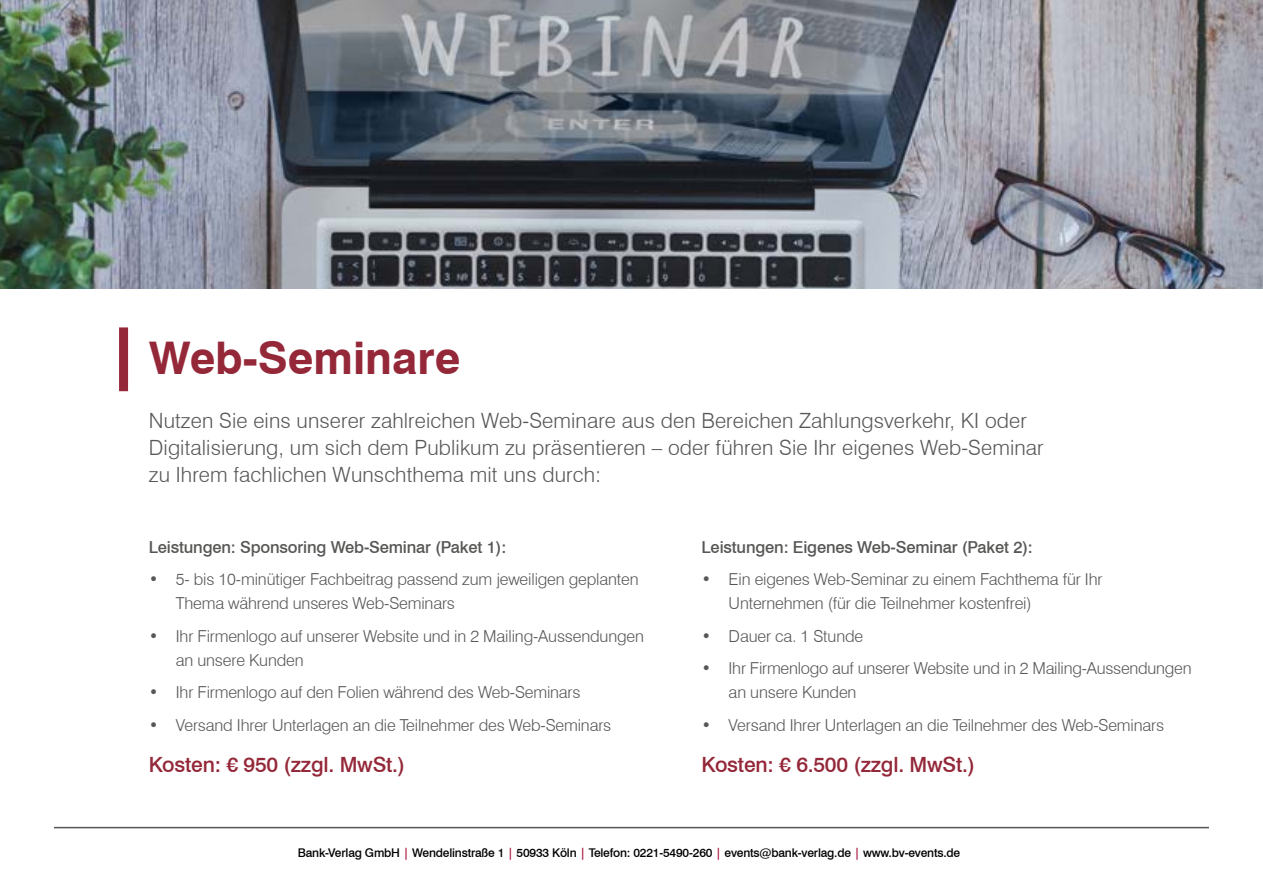
<style>
.page{position:relative;width:1263px;height:893px;background:#fff}
.page>*{position:absolute;margin:0;border:0;box-sizing:border-box;transform-origin:0 0}
.t1{font:700 45px "Swiss 721 BT";color:#942738}
.t2{font:300 21px/27px "Swiss 721 BT";letter-spacing:.005em;color:#575756}
.t3{font:500 21px "Swiss 721 BT";letter-spacing:-.01em;color:#942738}
.t4{font:300 16.5px/24px "Swiss 721 BT";letter-spacing:-.01em;color:#575756}
.t5{font:500 16.5px "Swiss 721 BT";letter-spacing:-.01em;color:#575756}
.t6{font:500 12px "Swiss 721 BT";letter-spacing:-.015em;color:#000}
.s1{color:#a50f36}
</style>
<div class="page">
<hr style="left:54px;top:827px;width:1155px;height:1px;background:#575756">
<div style="left:119px;top:327px;width:9px;height:64px;background:#942738"></div>
<img style="left:0;top:0;width:1263px;height:288px">
<h1 class="t1" style="left:149px;top:330px;width:313px">Web-Seminare</h1>
<p class="t2" style="left:149px;top:407px;width:896px">Nutzen Sie eins unserer zahlreichen Web-Seminare aus den Bereichen Zahlungsverkehr, KI oder<br>Digitalisierung, um sich dem Publikum zu präsentieren – oder führen Sie Ihr eigenes Web-Seminar zu Ihrem fachlichen Wunschthema mit uns durch:</p>
<p class="t5" style="left:149px;top:537px;width:359px">Leistungen: Sponsoring Web-Seminar (Paket 1):</p>
<p class="t4" style="left:176px;top:567px;width:464px;text-indent:-27px">• 5- bis 10-minütiger Fachbeitrag passend zum jeweiligen geplanten<br>Thema während unseres Web-Seminars</p>
<p class="t4" style="left:176px;top:624px;width:470px;text-indent:-27px">• Ihr Firmenlogo auf unserer Website und in 2 Mailing-Aussendungen an unsere Kunden</p>
<p class="t4" style="left:149px;top:680px;width:433px">• Ihr Firmenlogo auf den Folien während des Web-Seminars</p>
<p class="t4" style="left:149px;top:713px;width:464px">• Versand Ihrer Unterlagen an die Teilnehmer des Web-Seminars</p>
<p class="t3" style="left:149px;top:751px;width:258px">Kosten: € 950 (zzgl. MwSt.)</p>
<p class="t5" style="left:702px;top:537px;width:333px">Leistungen: Eigenes Web-Seminar (Paket 2):</p>
<p class="t4" style="left:729px;top:567px;width:375px;text-indent:-27px">• Ein eigenes Web-Seminar zu einem Fachthema für Ihr<br>Unternehmen (für die Teilnehmer kostenfrei)</p>
<p class="t4" style="left:702px;top:624px;width:163px">• Dauer ca. 1 Stunde</p>
<p class="t4" style="left:729px;top:656px;width:464px;text-indent:-27px">• Ihr Firmenlogo auf unserer Website und in 2 Mailing-Aussendungen an unsere Kunden</p>
<p class="t4" style="left:702px;top:713px;width:464px">• Versand Ihrer Unterlagen an die Teilnehmer des Web-Seminars</p>
<p class="t3" style="left:702px;top:751px;width:275px">Kosten: € 6.500 (zzgl. MwSt.)</p>
<p class="t6" style="left:298px;top:845px;width:664px">Bank-Verlag GmbH <span class="s1">|</span> Wendelinstraße 1 <span class="s1">|</span> 50933 Köln <span class="s1">|</span> Telefon: 0221-5490-260 <span class="s1">|</span> events@bank-verlag.de <span class="s1">|</span> www.bv-events.de</p>
</div>
